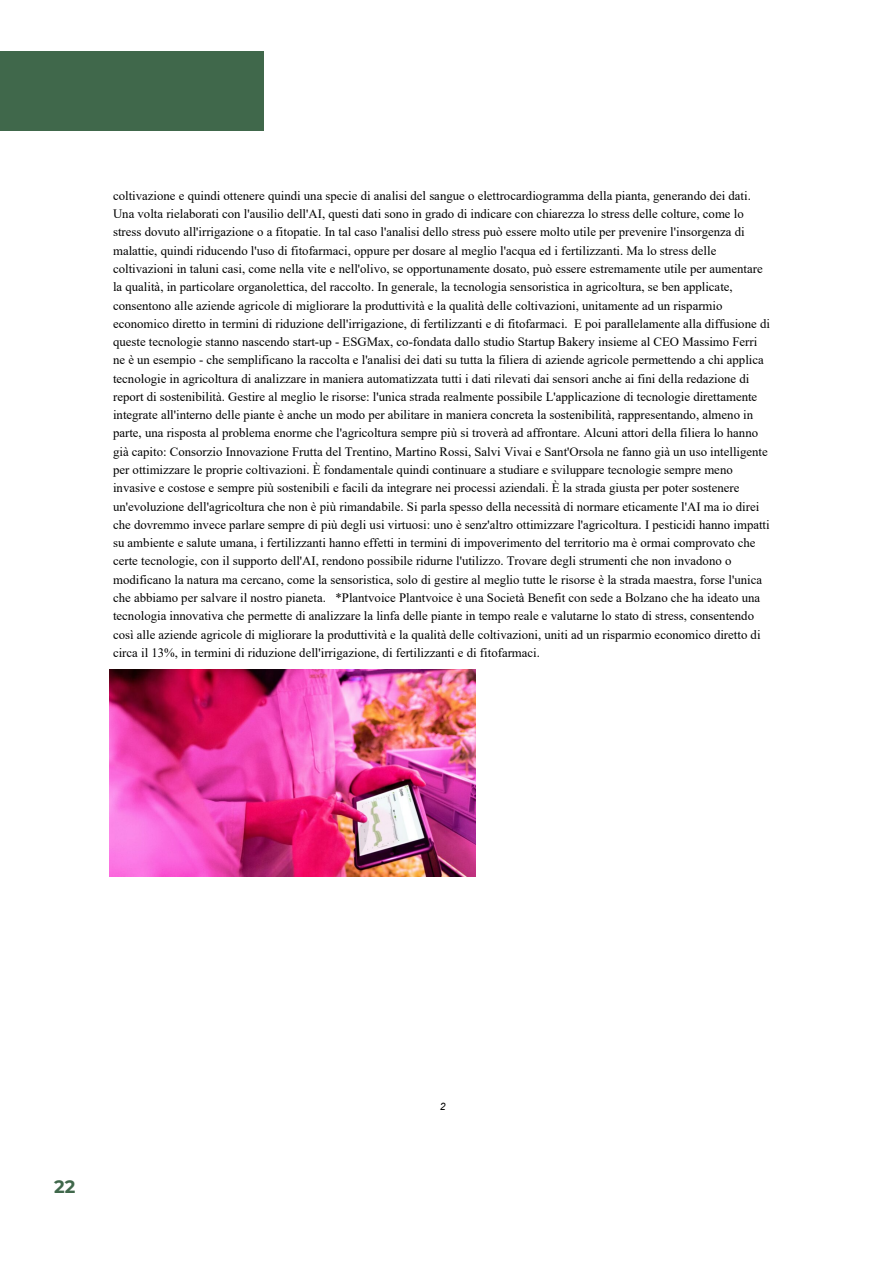
<style>
.page{position:relative;width:893px;height:1263px;background:#fff}
.page>*{position:absolute;margin:0;border:0;box-sizing:border-box;transform-origin:0 0}
.t1{font:700 18px "Montserrat Alternates";color:#40684b}
.t2{font:12.75px/18.3px "Times New Roman";color:#000}
.t3{font:italic 10.2px "Arial";color:#000}
</style>
<div class="page">
<div style="left:0;top:51px;width:264px;height:80px;background:#40684b"></div>
<img style="left:109px;top:669px;width:366px;height:208px">
<hr style="left:892px;top:0;width:1px;height:1263px;background:#40684b">
<p class="t2" style="left:113px;top:186px;width:658px">coltivazione e quindi ottenere quindi una specie di analisi del sangue o elettrocardiogramma della pianta, generando dei dati.<br>Una volta rielaborati con l'ausilio dell'AI, questi dati sono in grado di indicare con chiarezza lo stress delle colture, come lo stress dovuto all'irrigazione o a fitopatie. In tal caso l'analisi dello stress può essere molto utile per prevenire l'insorgenza di malattie, quindi riducendo l'uso di fitofarmaci, oppure per dosare al meglio l'acqua ed i fertilizzanti. Ma lo stress delle coltivazioni in taluni casi, come nella vite e nell'olivo, se opportunamente dosato, può essere estremamente utile per aumentare la qualità, in particolare organolettica, del raccolto. In generale, la tecnologia sensoristica in agricoltura, se ben applicate, consentono alle aziende agricole di migliorare la produttività e la qualità delle coltivazioni, unitamente ad un risparmio economico diretto in termini di riduzione dell'irrigazione, di fertilizzanti e di fitofarmaci. E poi parallelamente alla diffusione di queste tecnologie stanno nascendo start-up - ESGMax, co-fondata dallo studio Startup Bakery insieme al CEO Massimo Ferri ne è un esempio - che semplificano la raccolta e l'analisi dei dati su tutta la filiera di aziende agricole permettendo a chi applica tecnologie in agricoltura di analizzare in maniera automatizzata tutti i dati rilevati dai sensori anche ai fini della redazione di report di sostenibilità. Gestire al meglio le risorse: l'unica strada realmente possibile L'applicazione di tecnologie direttamente integrate all'interno delle piante è anche un modo per abilitare in maniera concreta la sostenibilità, rappresentando, almeno in parte, una risposta al problema enorme che l'agricoltura sempre più si troverà ad affrontare. Alcuni attori della filiera lo hanno già capito: Consorzio Innovazione Frutta del Trentino, Martino Rossi, Salvi Vivai e Sant'Orsola ne fanno già un uso intelligente per ottimizzare le proprie coltivazioni. È fondamentale quindi continuare a studiare e sviluppare tecnologie sempre meno invasive e costose e sempre più sostenibili e facili da integrare nei processi aziendali. È la strada giusta per poter sostenere un'evoluzione dell'agricoltura che non è più rimandabile. Si parla spesso della necessità di normare eticamente l'AI ma io direi che dovremmo invece parlare sempre di più degli usi virtuosi: uno è senz'altro ottimizzare l'agricoltura. I pesticidi hanno impatti su ambiente e salute umana, i fertilizzanti hanno effetti in termini di impoverimento del territorio ma è ormai comprovato che certe tecnologie, con il supporto dell'AI, rendono possibile ridurne l'utilizzo. Trovare degli strumenti che non invadono o modificano la natura ma cercano, come la sensoristica, solo di gestire al meglio tutte le risorse è la strada maestra, forse l'unica che abbiamo per salvare il nostro pianeta. *Plantvoice Plantvoice è una Società Benefit con sede a Bolzano che ha ideato una tecnologia innovativa che permette di analizzare la linfa delle piante in tempo reale e valutarne lo stato di stress, consentendo così alle aziende agricole di migliorare la produttività e la qualità delle coltivazioni, uniti ad un risparmio economico diretto di circa il 13%, in termini di riduzione dell'irrigazione, di fertilizzanti e di fitofarmaci.</p>
<h1 class="t1" style="left:54px;top:1174px;width:23px">22</h1>
<p class="t3" style="left:440px;top:1100px;width:7px">2</p>
</div>
